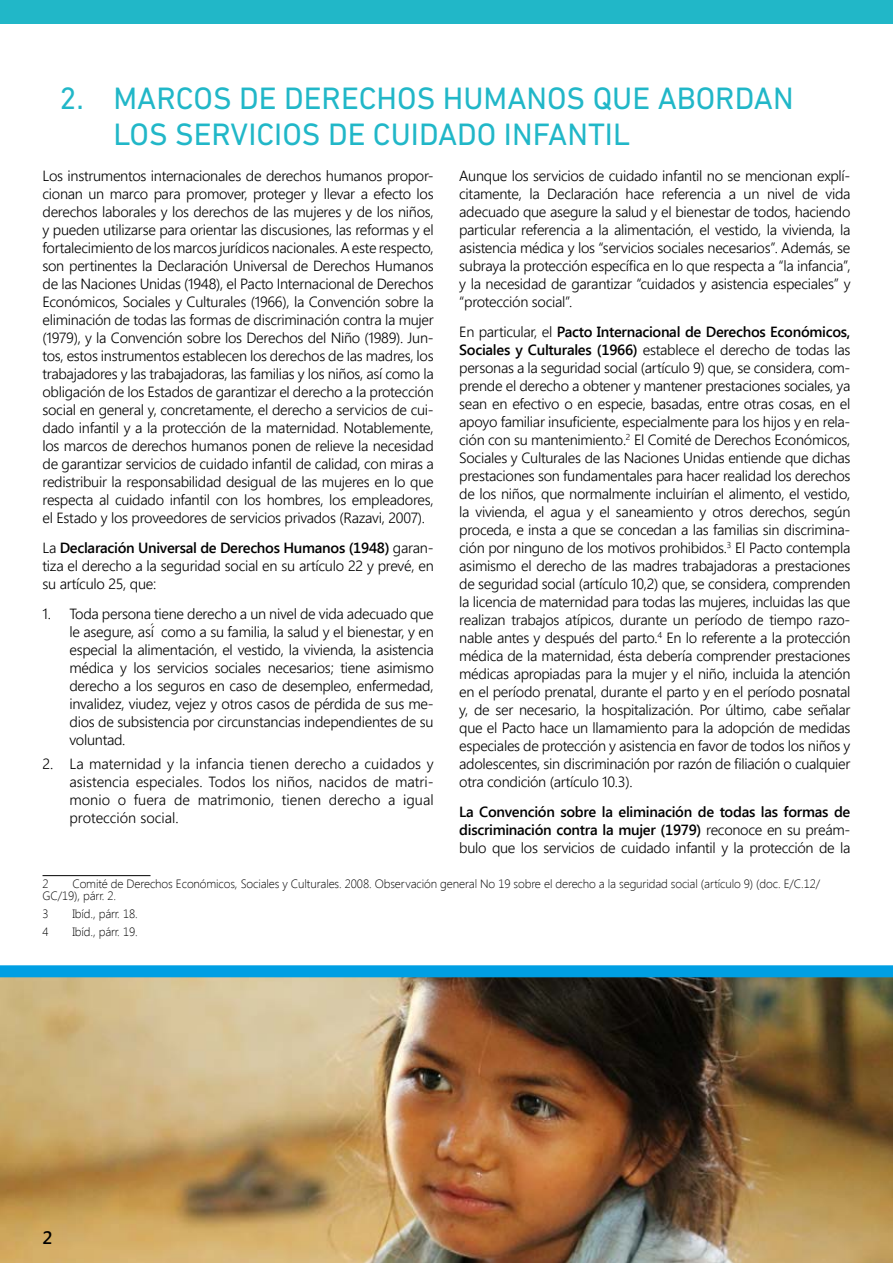
<style>
.page{position:relative;width:893px;height:1263px;background:#fff}
.page>*{position:absolute;margin:0;border:0;box-sizing:border-box;transform-origin:0 0}
.t1{font:31.5px/36px "DIN Next LT Pro";color:#21b7c8}
.t2{font:600 18px "Segoe UI";color:#000}
.t3{font:300 14.7px/18px "Segoe UI";letter-spacing:-.02em;color:#000;text-align:justify}
.t4{font:600 14.7px/18px "Segoe UI";letter-spacing:-.02em;color:#000;text-align:justify}
.t5{font:300 12px/12px "Segoe UI";letter-spacing:-.01em;color:#000}
.s1{font-weight:600}
.s2{font-weight:300}
</style>
<div class="page">
<img style="left:0;top:977px;width:893px;height:286px">
<hr style="left:43px;top:875px;width:108px;height:1px;background:#000">
<div style="left:0;top:965px;width:893px;height:12px;background:#009fe3"></div>
<div style="left:0;top:0;width:893px;height:23px;background:#21b7c8"></div>
<h1 class="t1" style="left:114px;top:80px;width:682px;text-indent:-54px">2. MARCOS DE DERECHOS HUMANOS QUE ABORDAN<br>LOS SERVICIOS DE CUIDADO INFANTIL</h1>
<p class="t3" style="left:43px;top:166px;width:393px">Los instrumentos internacionales de derechos humanos propor&shy;cionan un marco para promover, proteger y llevar a efecto los derechos laborales y los derechos de las mujeres y de los niños, y pueden utilizarse para orientar las discusiones, las reformas y el fortalecimiento de los marcos jurídicos nacionales. A este respecto, son pertinentes la Declaración Universal de Derechos Humanos de las Naciones Unidas (1948), el Pacto Internacional de Derechos Económicos, Sociales y Culturales (1966), la Convención sobre la eliminación de todas las formas de discriminación contra la mujer (1979), y la Convención sobre los Derechos del Niño (1989). Jun&shy;tos, estos instrumentos establecen los derechos de las madres, los trabajadores y las trabajadoras, las familias y los niños, así como la obligación de los Estados de garantizar el derecho a la protección social en general y, concretamente, el derecho a servicios de cui&shy;dado infantil y a la protección de la maternidad. Notablemente, los marcos de derechos humanos ponen de relieve la necesidad de garantizar servicios de cuidado infantil de calidad, con miras a redistribuir la responsabilidad desigual de las mujeres en lo que respecta al cuidado infantil con los hombres, los empleadores, el Estado y los proveedores de servicios privados (Razavi, 2007).</p>
<p class="t3" style="left:43px;top:538px;width:393px">La <span class="s1">Declaración Universal de Derechos Humanos (1948)</span> garan&shy;tiza el derecho a la seguridad social en su artículo 22 y prevé, en su artículo 25, que:</p>
<p class="t3" style="left:70px;top:604px;width:366px;text-indent:-27px">1. Toda persona tiene derecho a un nivel de vida adecuado que le asegure, así́ como a su familia, la salud y el bienestar, y en especial la alimentación, el vestido, la vivienda, la asistencia médica y los servicios sociales necesarios; tiene asimismo derecho a los seguros en caso de desempleo, enfermedad, invalidez, viudez, vejez y otros casos de pérdida de sus me&shy;dios de subsistencia por circunstancias independientes de su voluntad.</p>
<p class="t3" style="left:70px;top:754px;width:366px;text-indent:-27px">2. La maternidad y la infancia tienen derecho a cuidados y asistencia especiales. Todos los niños, nacidos de matri&shy;monio o fuera de matrimonio, tienen derecho a igual protección social.</p>
<p class="t3" style="left:459px;top:166px;width:393px">Aunque los servicios de cuidado infantil no se mencionan explí&shy;citamente, la Declaración hace referencia a un nivel de vida adecuado que asegure la salud y el bienestar de todos, haciendo particular referencia a la alimentación, el vestido, la vivienda, la asistencia médica y los “servicios sociales necesarios”. Además, se subraya la protección específica en lo que respecta a “la infancia”, y la necesidad de garantizar “cuidados y asistencia especiales” y “protección social”.</p>
<p class="t3" style="left:459px;top:322px;width:393px">En particular, el <span class="s1">Pacto Internacional de Derechos Económicos, Sociales y Culturales (1966)</span> establece el derecho de todas las personas a la seguridad social (artículo 9) que, se considera, com&shy;prende el derecho a obtener y mantener prestaciones sociales, ya sean en efectivo o en especie, basadas, entre otras cosas, en el apoyo familiar insuficiente, especialmente para los hijos y en rela&shy;ción con su mantenimiento.<sup>2</sup> El Comité de Derechos Económicos, Sociales y Culturales de las Naciones Unidas entiende que dichas prestaciones son fundamentales para hacer realidad los derechos de los niños, que normalmente incluirían el alimento, el vestido, la vivienda, el agua y el saneamiento y otros derechos, según proceda, e insta a que se concedan a las familias sin discrimina&shy;ción por ninguno de los motivos prohibidos.<sup>3</sup> El Pacto contempla asimismo el derecho de las madres trabajadoras a prestaciones de seguridad social (artículo 10,2) que, se considera, comprenden la licencia de maternidad para todas las mujeres, incluidas las que realizan trabajos atípicos, durante un período de tiempo razo&shy;nable antes y después del parto.<sup>4</sup> En lo referente a la protección médica de la maternidad, ésta debería comprender prestaciones médicas apropiadas para la mujer y el niño, incluida la atención en el período prenatal, durante el parto y en el período posnatal y, de ser necesario, la hospitalización. Por último, cabe señalar que el Pacto hace un llamamiento para la adopción de medidas especiales de protección y asistencia en favor de todos los niños y adolescentes, sin discriminación por razón de filiación o cualquier otra condición (artículo 10.3).</p>
<p class="t4" style="left:459px;top:802px;width:393px">La Convención sobre la eliminación de todas las formas de discriminación contra la mujer (1979) <span class="s2">reconoce en su preám&shy;bulo que los servicios de cuidado infantil y la protección de la</span></p>
<p class="t5" style="left:43px;top:877px;width:779px;text-indent:30px">Comité de Derechos Económicos, Sociales y Culturales. 2008. Observación general No 19 sobre el derecho a la seguridad social (artículo 9) (doc. E/C.12/<br>GC/19), párr. 2.</p>
<p class="t5" style="left:43px;top:907px;width:8px">3</p>
<p class="t5" style="left:72px;top:907px;width:67px">Ibíd., párr. 18.</p>
<p class="t5" style="left:43px;top:925px;width:8px">4</p>
<p class="t5" style="left:72px;top:925px;width:67px">Ibíd., párr. 19.</p>
<p class="t5" style="left:43px;top:877px;width:8px">2</p>
<p class="t2" style="left:43px;top:1225px;width:11px">2</p>
</div>
